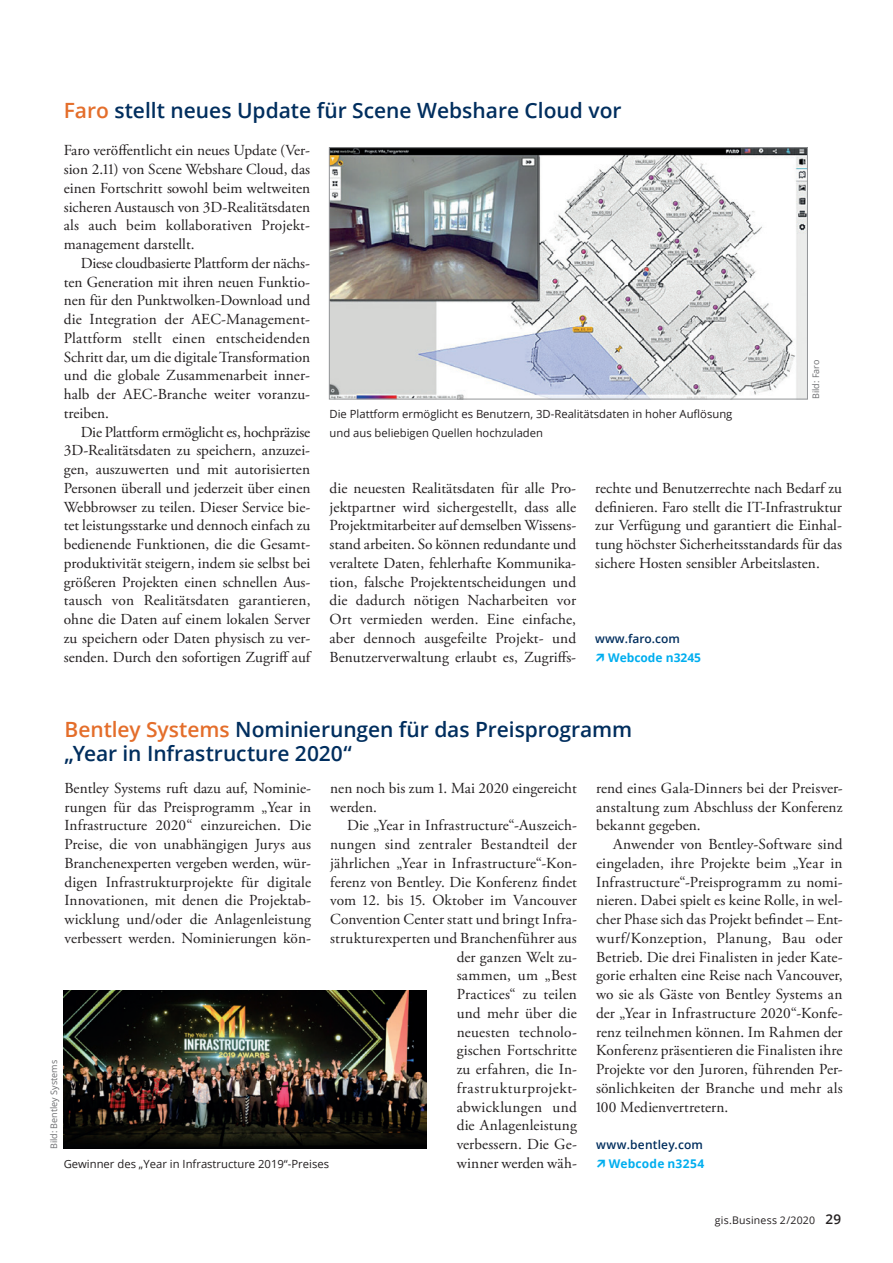
<style>
.page{position:relative;width:893px;height:1263px;background:#fff}
.page>*{position:absolute;margin:0;border:0;box-sizing:border-box;transform-origin:0 0}
.t1{font:600 21px/24px "Open Sans";color:#002e5e}
.t2{font:15.3px/18.8px "Adobe Garamond Pro";letter-spacing:.005em;color:#231f20;text-align:justify}
.t3{font:600 12px "Open Sans";letter-spacing:.015em;color:#002e5e}
.t4{font:700 12px "Open Sans";letter-spacing:.02em;color:#00aeef}
.t5{font:700 12px "Open Sans";color:#00aeef}
.t6{font:11.25px/18.8px "Open Sans";color:#231f20}
.t7{font:10.5px "Open Sans";letter-spacing:.02em;color:#231f20}
.t8{font:9px "Open Sans";color:#6c6d70}
.s1{color:#e46e2b}
.s2{font-weight:600;font-size:13.5px}
</style>
<div class="page">
<img style="left:64px;top:990px;width:363px;height:159px">
<svg style="left:329px;top:147px;width:479px;height:252px"></svg>
<h1 class="t1" style="left:64px;top:98px;width:559px"><span class="s1">Faro</span> stellt neues Update für Scene Webshare Cloud vor</h1>
<p class="t2" style="left:64px;top:142px;width:248px">Faro veröffentlicht ein neues Update (Ver&shy;sion 2.11) von Scene Webshare Cloud, das einen Fortschritt sowohl beim weltweiten sicheren Austausch von 3D-Realitätsdaten als auch beim kollaborativen Projekt&shy;management darstellt.</p>
<p class="t2" style="left:64px;top:254px;width:248px;text-indent:17px">Diese cloudbasierte Plattform der nächs&shy;ten Generation mit ihren neuen Funktio&shy;nen für den Punktwolken-Download und die Integration der AEC-Management-Plattform stellt einen entscheidenden Schritt dar, um die digitale Transformation und die globale Zusammenarbeit inner&shy;halb der AEC-Branche weiter voranzu&shy;treiben.</p>
<p class="t2" style="left:64px;top:423px;width:248px;text-indent:17px">Die Plattform ermöglicht es, hochpräzise 3D-Realitätsdaten zu speichern, anzuzei&shy;gen, auszuwerten und mit autorisierten Personen überall und jederzeit über einen Webbrowser zu teilen. Dieser Service bie&shy;tet leistungsstarke und dennoch einfach zu bedienende Funktionen, die die Gesamt&shy;produktivität steigern, indem sie selbst bei größeren Projekten einen schnellen Aus&shy;tausch von Realitätsdaten garantieren, ohne die Daten auf einem lokalen Server zu speichern oder Daten physisch zu ver&shy;senden. Durch den sofortigen Zugriff auf</p>
<p class="t8" style="left:810px;top:399px;width:41px;rotate:-90deg">Bild: Faro</p>
<p class="t6" style="left:330px;top:404px;width:404px">Die Plattform ermöglicht es Benutzern, 3D-Realitätsdaten in hoher Auflösung und aus beliebigen Quellen hochzuladen</p>
<p class="t2" style="left:330px;top:479px;width:248px">die neuesten Realitätsdaten für alle Pro&shy;jektpartner wird sichergestellt, dass alle Projektmitarbeiter auf demselben Wissens&shy;stand arbeiten. So können redundante und veraltete Daten, fehlerhafte Kommunika&shy;tion, falsche Projektentscheidungen und die dadurch nötigen Nacharbeiten vor Ort vermieden werden. Eine einfache, aber dennoch ausgefeilte Projekt- und Benutzerverwaltung erlaubt es, Zugriffs-</p>
<p class="t2" style="left:595px;top:479px;width:248px">rechte und Benutzerrechte nach Bedarf zu definieren. Faro stellt die IT-Infrastruktur zur Verfügung und garantiert die Einhal&shy;tung höchster Sicherheitsstandards für das sichere Hosten sensibler Arbeitslasten.</p>
<p class="t3" style="left:595px;top:630px;width:86px">www.faro.com</p>
<p class="t5" style="left:608px;top:649px;width:94px">Webcode n3245</p>
<h1 class="t1" style="left:64px;top:716px;width:569px"><span class="s1">Bentley Systems</span> Nominierungen für das Preisprogramm „Year in Infrastructure 2020“</h1>
<p class="t2" style="left:64px;top:779px;width:248px">Bentley Systems ruft dazu auf, Nominie&shy;rungen für das Preisprogramm „Year in Infrastructure 2020“ einzureichen. Die Preise, die von unabhängigen Jurys aus Branchenexperten vergeben werden, wür&shy;digen Infrastrukturprojekte für digitale Innovationen, mit denen die Projektab&shy;wicklung und/oder die Anlagenleistung verbessert werden. Nominierungen kön-</p>
<p class="t2" style="left:330px;top:779px;width:248px">nen noch bis zum 1. Mai 2020 eingereicht werden.</p>
<p class="t2" style="left:596px;top:779px;width:248px">rend eines Gala-Dinners bei der Preisver&shy;anstaltung zum Abschluss der Konferenz bekannt gegeben.</p>
<p class="t2" style="left:596px;top:835px;width:248px;text-indent:17px">Anwender von Bentley-Software sind eingeladen, ihre Projekte beim „Year in Infrastructure“-Preisprogramm zu nomi&shy;nieren. Dabei spielt es keine Rolle, in wel&shy;cher Phase sich das Projekt befindet – Ent&shy;wurf/Konzeption, Planung, Bau oder Betrieb. Die drei Finalisten in jeder Kate&shy;gorie erhalten eine Reise nach Vancouver, wo sie als Gäste von Bentley Systems an der „Year in Infrastructure 2020“-Konfe&shy;renz teilnehmen können. Im Rahmen der Konferenz präsentieren die Finalisten ihre Projekte vor den Juroren, führenden Per&shy;sönlichkeiten der Branche und mehr als 100 Medienvertretern.</p>
<p class="t3" style="left:596px;top:1136px;width:109px">www.bentley.com</p>
<p class="t4" style="left:609px;top:1155px;width:97px">Webcode n3254</p>
<p class="t2" style="left:330px;top:817px;width:248px;text-align:right">Die „Year in Infrastructure“-Auszeich&shy;nungen sind zentraler Bestandteil der jährlichen „Year in Infrastructure“-Kon&shy;ferenz von Bentley. Die Konferenz findet vom 12. bis 15. Oktober im Vancouver<br>Convention Center statt und bringt Infra&shy;strukturexperten und Branchenführer aus der ganzen Welt zu-<br>sammen, um „Best<br>Practices“ zu teilen<br>und mehr über die<br>neuesten technolo-<br>gischen Fortschritte<br>zu erfahren, die In-<br>frastrukturprojekt-<br>abwicklungen und<br>die Anlagenleistung<br>verbessern. Die Ge-<br>winner werden wäh-</p>
<p class="t8" style="left:48px;top:1149px;width:91px;rotate:-90deg">Bild: Bentley Systems</p>
<p class="t6" style="left:64px;top:1154px;width:267px">Gewinner des „Year in Infrastructure 2019“-Preises</p>
<p class="t7" style="left:715px;top:1213px;width:128px">gis.Business 2/2020 <span class="s2">29</span></p>
</div>
